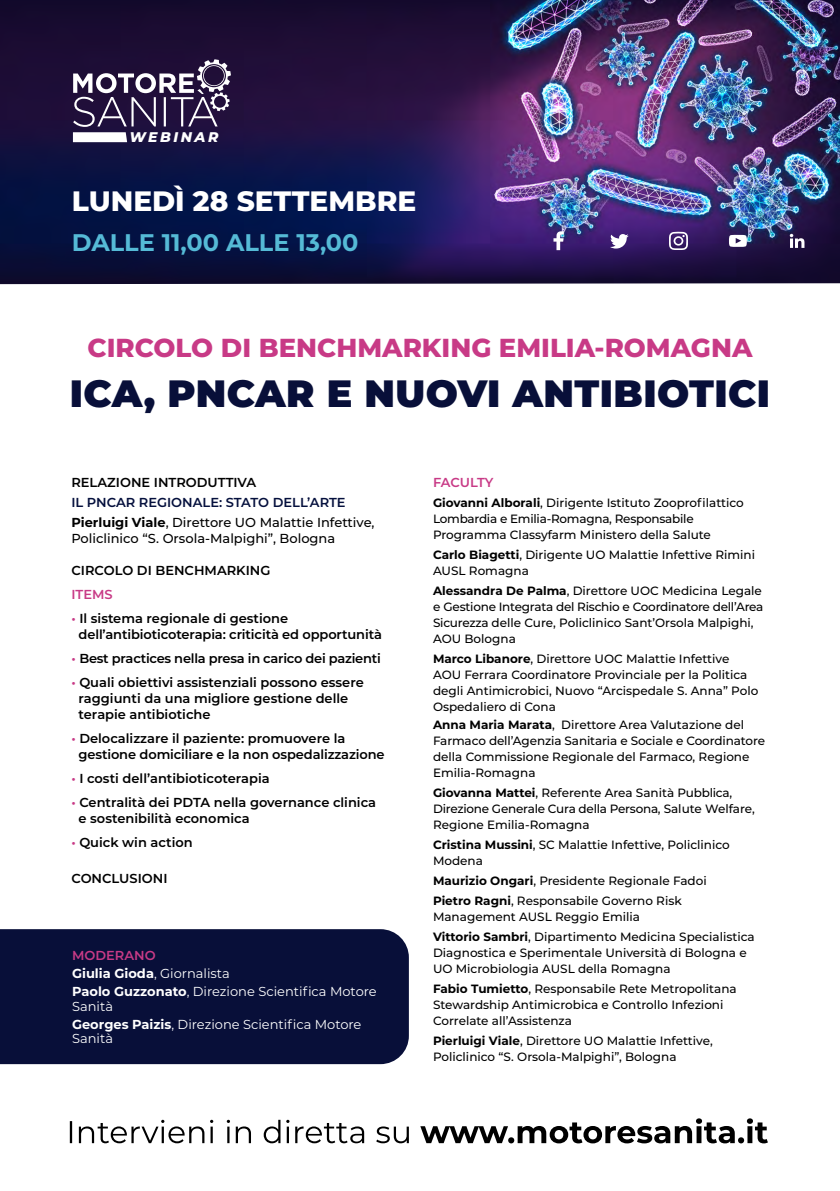
<style>
.page{position:relative;width:840px;height:1191px;background:#fff}
.page>*{position:absolute;margin:0;border:0;box-sizing:border-box;transform-origin:0 0}
.t1{font:900 38px "Montserrat";letter-spacing:.01em;color:#080f39}
.t2{font:800 28px "Montserrat";color:#fff}
.t3{font:800 26px "Montserrat";color:#c83a86}
.t4{font:700 24px "Montserrat";color:#55bad6}
.t5{font:italic 800 14px "Montserrat";letter-spacing:.18em;color:#fff}
.t6{font:600 13px/16px "Montserrat";color:#000}
.t7{font:13px/18px "Montserrat";color:#fff}
.t8{font:600 13px/20px "Montserrat";color:#05103d}
.t9{font:600 13px "Montserrat";letter-spacing:-.02em;color:#000}
.t10{font:500 13px "Montserrat";color:#000}
.t11{font:600 13px "Montserrat";color:#fff}
.t12{font:600 13px "Montserrat";letter-spacing:-.005em;color:#c83a86}
.t13{font:500 12px/16px "Montserrat";color:#000}
.s1{font-weight:700;color:#000}
.s2{font-weight:500;color:#000}
.s3{color:#c83a86}
.s4{font-weight:600;color:#c83a86}
.s5{font-weight:700}
</style>
<div class="page">
<div style="left:0;top:929px;width:408px;height:135px;background:#080f39"></div>
<img style="left:0;top:0;width:839px;height:284px">
<svg style="left:789px;top:234px;width:15px;height:14px"></svg>
<svg style="left:553px;top:231px;width:10px;height:19px"></svg>
<svg style="left:609px;top:234px;width:19px;height:15px"></svg>
<svg style="left:668px;top:232px;width:19px;height:18px"></svg>
<svg style="left:728px;top:235px;width:18px;height:12px"></svg>
<svg style="left:70px;top:1119px;width:338px;height:24px"></svg>
<svg style="left:420px;top:1118px;width:347px;height:25px"></svg>
<svg style="left:73px;top:59px;width:158px;height:83px"></svg>
<p class="t5" style="left:129px;top:127px;width:91px">WEBINAR</p>
<p class="t11" style="left:72px;top:129px;width:160px">Innovazione Sostenibile</p>
<h2 class="t2" style="left:72px;top:180px;width:346px">LUNEDÌ 28 SETTEMBRE</h2>
<h3 class="t4" style="left:72px;top:225px;width:288px">DALLE 11,00 ALLE 13,00</h3>
<h3 class="t3" style="left:87px;top:329px;width:666px">CIRCOLO DI BENCHMARKING EMILIA-ROMAGNA</h3>
<h1 class="t1" style="left:70px;top:365px;width:701px">ICA, PNCAR E NUOVI ANTIBIOTICI</h1>
<p class="t6" style="left:71px;top:474px;width:186px">RELAZIONE INTRODUTTIVA</p>
<p class="t8" style="left:71px;top:492px;width:304px">IL PNCAR REGIONALE: STATO DELL’ARTE<br><span class="s1">Pierluigi Viale</span><span class="s2">, Direttore UO Malattie Infettive,</span></p>
<p class="t10" style="left:71px;top:529px;width:265px">Policlinico “S. Orsola-Malpighi”, Bologna</p>
<p class="t6" style="left:71px;top:562px;width:200px">CIRCOLO DI BENCHMARKING</p>
<p class="t12" style="left:71px;top:585px;width:43px">ITEMS</p>
<p class="t6" style="left:79px;top:610px;width:305px;text-indent:-7px"><span class="s3">•</span> Il sistema regionale di gestione dell’antibioticoterapia: criticità ed opportunità</p>
<p class="t9" style="left:71px;top:649px;width:311px"><span class="s3">•</span> Best practices nella presa in carico dei pazienti</p>
<p class="t6" style="left:79px;top:674px;width:286px;text-indent:-7px"><span class="s3">•</span> Quali obiettivi assistenziali possono essere raggiunti da una migliore gestione delle terapie antibiotiche</p>
<p class="t6" style="left:79px;top:730px;width:307px;text-indent:-7px"><span class="s3">•</span> Delocalizzare il paziente: promuovere la gestione domiciliare e la non ospedalizzazione</p>
<p class="t6" style="left:71px;top:770px;width:200px"><span class="s3">•</span> I costi dell’antibioticoterapia</p>
<p class="t6" style="left:79px;top:794px;width:299px;text-indent:-7px"><span class="s3">•</span> Centralità dei PDTA nella governance clinica e sostenibilità economica</p>
<p class="t6" style="left:71px;top:834px;width:123px"><span class="s3">•</span> Quick win action</p>
<p class="t6" style="left:71px;top:870px;width:98px">CONCLUSIONI</p>
<p class="t7" style="left:72px;top:946px;width:306px"><span class="s4">MODERANO<br></span><span class="s5">Giulia Gioda</span>, Giornalista<br><span class="s5">Paolo Guzzonato</span>, Direzione Scientifica Motore</p>
<p class="t7" style="left:72px;top:996px;width:291px">Sanità<br><span class="s5">Georges Paizis</span>, Direzione Scientifica Motore</p>
<p class="t7" style="left:72px;top:1028px;width:42px">Sanità</p>
<p class="t12" style="left:433px;top:473px;width:62px">FACULTY</p>
<p class="t13" style="left:433px;top:494px;width:312px"><span class="s5">Giovanni Alborali</span>, Dirigente Istituto Zooprofilattico<br>Lombardia e Emilia-Romagna, Responsabile<br>Programma Classyfarm Ministero della Salute</p>
<p class="t13" style="left:433px;top:546px;width:323px"><span class="s5">Carlo Biagetti</span>, Dirigente UO Malattie Infettive Rimini<br>AUSL Romagna</p>
<p class="t13" style="left:433px;top:582px;width:331px"><span class="s5">Alessandra De Palma</span>, Direttore UOC Medicina Legale e Gestione Integrata del Rischio e Coordinatore dell’Area Sicurezza delle Cure, Policlinico Sant’Orsola Malpighi, AOU Bologna</p>
<p class="t13" style="left:433px;top:650px;width:327px"><span class="s5">Marco Libanore</span>, Direttore UOC Malattie Infettive AOU Ferrara Coordinatore Provinciale per la Politica degli Antimicrobici, Nuovo “Arcispedale S. Anna” Polo Ospedaliero di Cona</p>
<p class="t13" style="left:433px;top:716px;width:333px"><span class="s5">Anna Maria Marata</span>, Direttore Area Valutazione del Farmaco dell’Agenzia Sanitaria e Sociale e Coordinatore della Commissione Regionale del Farmaco, Regione Emilia-Romagna</p>
<p class="t13" style="left:433px;top:784px;width:323px"><span class="s5">Giovanna Mattei</span>, Referente Area Sanità Pubblica,<br>Direzione Generale Cura della Persona, Salute Welfare,<br>Regione Emilia-Romagna</p>
<p class="t13" style="left:433px;top:836px;width:298px"><span class="s5">Cristina Mussini</span>, SC Malattie Infettive, Policlinico<br>Modena</p>
<p class="t13" style="left:433px;top:870px;width:275px;line-height:20px"><span class="s5">Maurizio Ongari</span>, Presidente Regionale Fadoi<br><span class="s5">Pietro Ragni</span>, Responsabile Governo Risk</p>
<p class="t13" style="left:433px;top:906px;width:323px;line-height:20px">Management AUSL Reggio Emilia<br><span class="s5">Vittorio Sambri</span>, Dipartimento Medicina Specialistica</p>
<p class="t13" style="left:433px;top:944px;width:315px">Diagnostica e Sperimentale Università di Bologna e<br>UO Microbiologia AUSL della Romagna</p>
<p class="t13" style="left:433px;top:980px;width:305px"><span class="s5">Fabio Tumietto</span>, Responsabile Rete Metropolitana<br>Stewardship Antimicrobica e Controllo Infezioni<br>Correlate all’Assistenza</p>
<p class="t13" style="left:433px;top:1032px;width:281px"><span class="s5">Pierluigi Viale</span>, Direttore UO Malattie Infettive,<br>Policlinico “S. Orsola-Malpighi”, Bologna</p>
</div>
